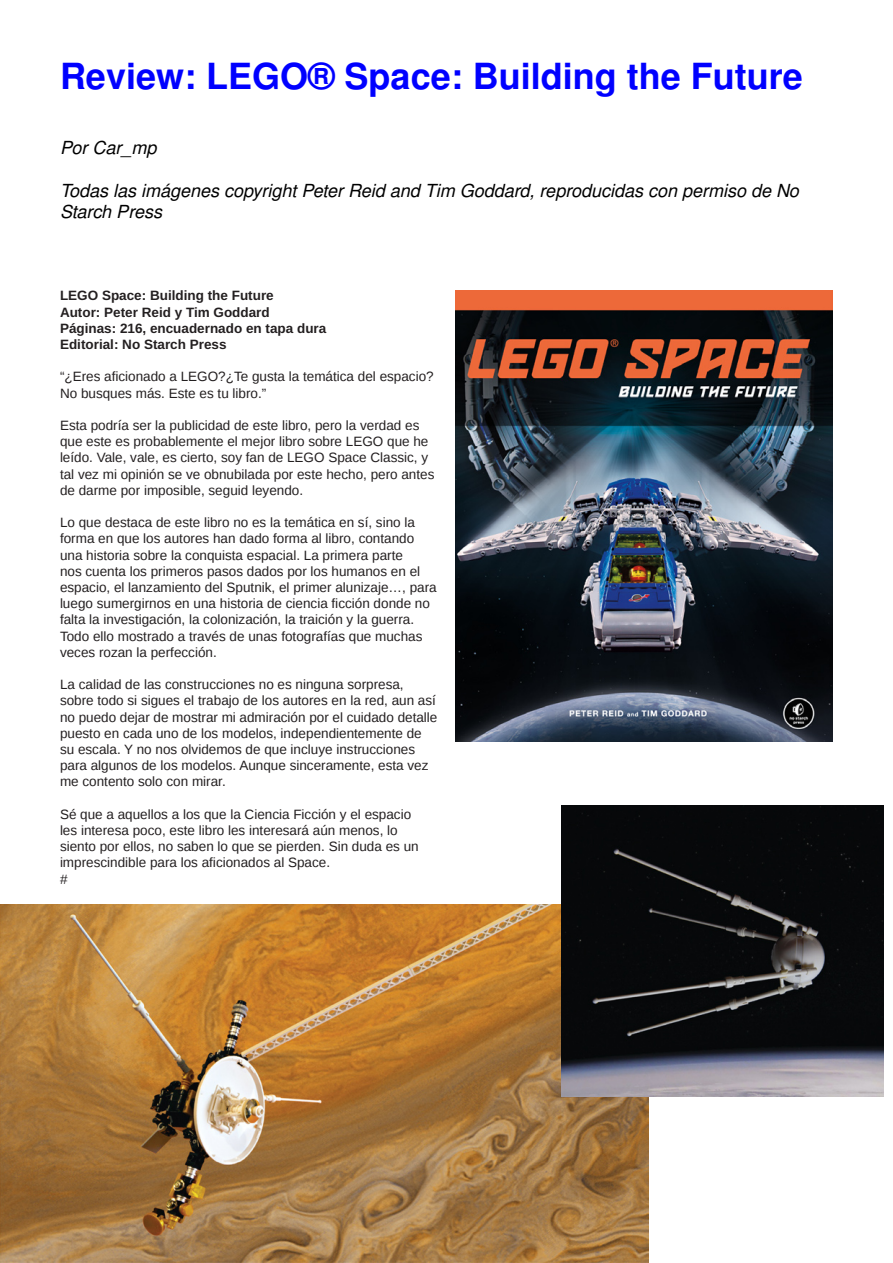
<style>
.page{position:relative;width:893px;height:1263px;background:#fff}
.page>*{position:absolute;margin:0;border:0;box-sizing:border-box;transform-origin:0 0}
.t1{font:700 36px "Free Sans";color:#00f}
.t2{font:italic 18px/21.6px "Free Sans";color:#000}
.t3{font:13.5px/16.2px "Liberation Sans";color:#231f20}
.t4{font:700 13.5px/16.2px "Liberation Sans";color:#231f20}
</style>
<div class="page">
<img style="left:455px;top:291px;width:378px;height:450px">
<img style="left:0;top:904px;width:648px;height:359px">
<img style="left:561px;top:805px;width:322px;height:292px">
<h1 class="t1" style="left:60px;top:60px;width:744px">Review: LEGO® Space: Building the Future</h1>
<h2 class="t2" style="left:60px;top:137px;width:98px">Por Car_mp</h2>
<h2 class="t2" style="left:60px;top:181px;width:740px">Todas las imágenes copyright Peter Reid and Tim Goddard, reproducidas con permiso de No<br>Starch Press</h2>
<p class="t4" style="left:60px;top:288px;width:268px">LEGO Space: Building the Future<br>Autor: Peter Reid y Tim Goddard<br>Páginas: 216, encuadernado en tapa dura<br>Editorial: No Starch Press</p>
<p class="t3" style="left:60px;top:369px;width:375px">“¿Eres aficionado a LEGO?¿Te gusta la temática del espacio?<br>No busques más. Este es tu libro.”</p>
<p class="t3" style="left:60px;top:417px;width:376px">Esta podría ser la publicidad de este libro, pero la verdad es que este es probablemente el mejor libro sobre LEGO que he leído. Vale, vale, es cierto, soy fan de LEGO Space Classic, y tal vez mi opinión se ve obnubilada por este hecho, pero antes de darme por imposible, seguid leyendo.</p>
<p class="t3" style="left:60px;top:514px;width:378px">Lo que destaca de este libro no es la temática en sí, sino la forma en que los autores han dado forma al libro, contando una historia sobre la conquista espacial. La primera parte<br>nos cuenta los primeros pasos dados por los humanos en el espacio, el lanzamiento del Sputnik, el primer alunizaje…, para luego sumergirnos en una historia de ciencia ficción donde no falta la investigación, la colonización, la traición y la guerra.<br>Todo ello mostrado a través de unas fotografías que muchas veces rozan la perfección.</p>
<p class="t3" style="left:60px;top:676px;width:379px">La calidad de las construcciones no es ninguna sorpresa, sobre todo si sigues el trabajo de los autores en la red, aun así no puedo dejar de mostrar mi admiración por el cuidado detalle puesto en cada uno de los modelos, independientemente de su escala. Y no nos olvidemos de que incluye instrucciones para algunos de los modelos. Aunque sinceramente, esta vez me contento solo con mirar.</p>
<p class="t3" style="left:60px;top:806px;width:360px">Sé que a aquellos a los que la Ciencia Ficción y el espacio les interesa poco, este libro les interesará aún menos, lo siento por ellos, no saben lo que se pierden. Sin duda es un imprescindible para los aficionados al Space.<br>#</p>
</div>
